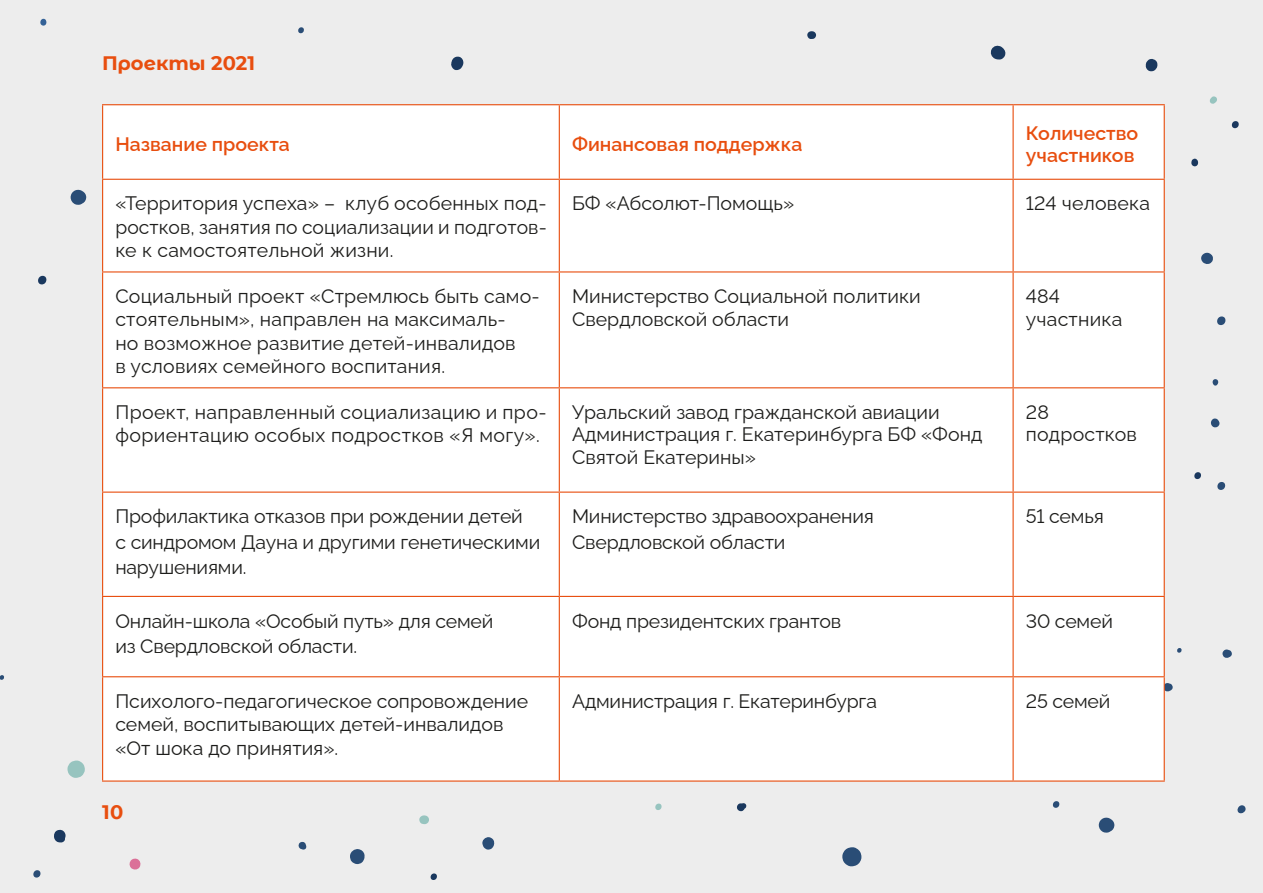
<style>
.page{position:relative;width:1263px;height:893px;background:#ededed}
.page>*{position:absolute;margin:0;border:0;box-sizing:border-box;transform-origin:0 0}
.t1{font:19.5px/23.4px "Raleway";color:#1d1d1b}
.t2{font:19.5px/23.4px "Raleway";letter-spacing:.02em;color:#1d1d1b}
.t3{font:600 19.5px/22.5px "Raleway";color:#e84e0f}
.t4{font:700 19.5px "Montserrat Alternates";color:#e84e0f}
</style>
<div class="page">
<svg style="left:0;top:675px;width:4px;height:5px"></svg>
<svg style="left:1237px;top:805px;width:9px;height:8px"></svg>
<svg style="left:1165px;top:683px;width:8px;height:9px"></svg>
<svg style="left:1222px;top:649px;width:10px;height:9px"></svg>
<svg style="left:1177px;top:648px;width:5px;height:5px"></svg>
<svg style="left:1191px;top:159px;width:7px;height:7px"></svg>
<svg style="left:807px;top:31px;width:9px;height:8px"></svg>
<svg style="left:451px;top:56px;width:12px;height:15px"></svg>
<svg style="left:298px;top:27px;width:6px;height:6px"></svg>
<svg style="left:1217px;top:482px;width:9px;height:8px"></svg>
<svg style="left:1212px;top:379px;width:7px;height:7px"></svg>
<svg style="left:1201px;top:252px;width:12px;height:12px"></svg>
<svg style="left:1209px;top:96px;width:8px;height:8px"></svg>
<svg style="left:1145px;top:59px;width:12px;height:13px"></svg>
<svg style="left:655px;top:804px;width:7px;height:6px"></svg>
<svg style="left:54px;top:829px;width:12px;height:14px"></svg>
<svg style="left:129px;top:858px;width:12px;height:12px"></svg>
<svg style="left:298px;top:841px;width:8px;height:9px"></svg>
<svg style="left:430px;top:873px;width:7px;height:7px"></svg>
<svg style="left:350px;top:849px;width:15px;height:15px"></svg>
<svg style="left:33px;top:870px;width:8px;height:8px"></svg>
<svg style="left:67px;top:760px;width:18px;height:18px"></svg>
<svg style="left:419px;top:815px;width:10px;height:9px"></svg>
<svg style="left:482px;top:837px;width:12px;height:13px"></svg>
<svg style="left:990px;top:45px;width:16px;height:15px"></svg>
<svg style="left:737px;top:803px;width:9px;height:8px"></svg>
<svg style="left:1052px;top:801px;width:8px;height:7px"></svg>
<svg style="left:842px;top:847px;width:20px;height:19px"></svg>
<svg style="left:1099px;top:817px;width:15px;height:16px"></svg>
<svg style="left:1217px;top:316px;width:9px;height:9px"></svg>
<svg style="left:1194px;top:472px;width:7px;height:7px"></svg>
<svg style="left:1211px;top:418px;width:8px;height:10px"></svg>
<svg style="left:1231px;top:121px;width:8px;height:7px"></svg>
<svg style="left:40px;top:18px;width:7px;height:8px"></svg>
<svg style="left:70px;top:189px;width:16px;height:16px"></svg>
<svg style="left:38px;top:276px;width:9px;height:8px"></svg>
<div style="left:103px;top:105px;width:1061px;height:675px;background:#fff"></div>
<hr style="left:102px;top:105px;width:1px;height:74px;background:#e84e0f">
<hr style="left:102px;top:104px;width:457px;height:1px;background:#e84e0f">
<hr style="left:559px;top:104px;width:454px;height:1px;background:#e84e0f">
<hr style="left:1013px;top:104px;width:152px;height:1px;background:#e84e0f">
<hr style="left:559px;top:105px;width:1px;height:74px;background:#e84e0f">
<hr style="left:1012px;top:105px;width:2px;height:74px;background:#e84e0f">
<hr style="left:1164px;top:105px;width:1px;height:74px;background:#e84e0f">
<hr style="left:102px;top:179px;width:457px;height:1px;background:#e84e0f">
<hr style="left:559px;top:179px;width:454px;height:1px;background:#e84e0f">
<hr style="left:1013px;top:179px;width:152px;height:1px;background:#e84e0f">
<hr style="left:102px;top:180px;width:1px;height:91px;background:#e84e0f">
<hr style="left:102px;top:273px;width:1px;height:114px;background:#e84e0f">
<hr style="left:102px;top:388px;width:1px;height:104px;background:#e84e0f">
<hr style="left:102px;top:493px;width:1px;height:103px;background:#e84e0f">
<hr style="left:102px;top:597px;width:1px;height:79px;background:#e84e0f">
<hr style="left:102px;top:677px;width:1px;height:103px;background:#e84e0f">
<hr style="left:559px;top:180px;width:1px;height:91px;background:#e84e0f">
<hr style="left:1012px;top:180px;width:2px;height:91px;background:#e84e0f">
<hr style="left:1164px;top:180px;width:1px;height:91px;background:#e84e0f">
<hr style="left:559px;top:273px;width:1px;height:114px;background:#e84e0f">
<hr style="left:1012px;top:273px;width:2px;height:114px;background:#e84e0f">
<hr style="left:1164px;top:273px;width:1px;height:114px;background:#e84e0f">
<hr style="left:559px;top:388px;width:1px;height:104px;background:#e84e0f">
<hr style="left:1012px;top:388px;width:2px;height:104px;background:#e84e0f">
<hr style="left:1164px;top:388px;width:1px;height:104px;background:#e84e0f">
<hr style="left:559px;top:493px;width:1px;height:103px;background:#e84e0f">
<hr style="left:1012px;top:493px;width:2px;height:103px;background:#e84e0f">
<hr style="left:1164px;top:493px;width:1px;height:103px;background:#e84e0f">
<hr style="left:559px;top:597px;width:1px;height:79px;background:#e84e0f">
<hr style="left:1012px;top:597px;width:2px;height:79px;background:#e84e0f">
<hr style="left:1164px;top:597px;width:1px;height:79px;background:#e84e0f">
<hr style="left:559px;top:677px;width:1px;height:103px;background:#e84e0f">
<hr style="left:1012px;top:677px;width:2px;height:103px;background:#e84e0f">
<hr style="left:1164px;top:677px;width:1px;height:103px;background:#e84e0f">
<hr style="left:102px;top:271px;width:457px;height:2px;background:#e84e0f">
<hr style="left:559px;top:271px;width:454px;height:2px;background:#e84e0f">
<hr style="left:1013px;top:271px;width:152px;height:2px;background:#e84e0f">
<hr style="left:102px;top:387px;width:457px;height:1px;background:#e84e0f">
<hr style="left:559px;top:387px;width:454px;height:1px;background:#e84e0f">
<hr style="left:1013px;top:387px;width:152px;height:1px;background:#e84e0f">
<hr style="left:102px;top:492px;width:457px;height:1px;background:#e84e0f">
<hr style="left:559px;top:492px;width:454px;height:1px;background:#e84e0f">
<hr style="left:1013px;top:492px;width:152px;height:1px;background:#e84e0f">
<hr style="left:102px;top:596px;width:457px;height:1px;background:#e84e0f">
<hr style="left:559px;top:596px;width:454px;height:1px;background:#e84e0f">
<hr style="left:1013px;top:596px;width:152px;height:1px;background:#e84e0f">
<hr style="left:102px;top:676px;width:457px;height:1px;background:#e84e0f">
<hr style="left:559px;top:676px;width:454px;height:1px;background:#e84e0f">
<hr style="left:1013px;top:676px;width:152px;height:1px;background:#e84e0f">
<hr style="left:102px;top:780px;width:457px;height:2px;background:#e84e0f">
<hr style="left:559px;top:780px;width:454px;height:2px;background:#e84e0f">
<hr style="left:1013px;top:780px;width:152px;height:2px;background:#e84e0f">
<p class="t4" style="left:102px;top:49px;width:154px">Проекты 2021</p>
<p class="t3" style="left:115px;top:131px;width:176px">Название проекта</p>
<p class="t3" style="left:572px;top:131px;width:232px">Финансовая поддержка</p>
<p class="t3" style="left:1026px;top:120px;width:114px">Количество участников</p>
<p class="t1" style="left:115px;top:190px;width:433px;text-align:justify">«Территория успеха» – клуб особенных под&shy;ростков, занятия по социализации и подготов&shy;ке к самостоятельной жизни.</p>
<p class="t1" style="left:572px;top:190px;width:224px">БФ «Абсолют-Помощь»</p>
<p class="t1" style="left:1026px;top:190px;width:126px">124 человека</p>
<p class="t1" style="left:115px;top:282px;width:426px">Социальный проект «Стремлюсь быть само&shy;стоятельным», направлен на максималь-<br>но возможное развитие детей-инвалидов<br>в условиях семейного воспитания.</p>
<p class="t1" style="left:572px;top:283px;width:350px;line-height:22.5px">Министерство Социальной политики<br>Свердловской области</p>
<p class="t1" style="left:1026px;top:283px;width:98px;line-height:22.5px">484 участника</p>
<p class="t2" style="left:115px;top:398px;width:433px">Проект, направленный социализацию и про&shy;фориентацию особых подростков «Я могу».</p>
<p class="t1" style="left:572px;top:399px;width:412px;line-height:22.5px">Уральский завод гражданской авиации<br>Администрация г. Екатеринбурга БФ «Фонд<br>Святой Екатерины»</p>
<p class="t1" style="left:1026px;top:399px;width:113px;line-height:22.5px">28 подростков</p>
<p class="t1" style="left:115px;top:501px;width:426px;line-height:25.5px">Профилактика отказов при рождении детей<br>с синдромом Дауна и другими генетическими нарушениями.</p>
<p class="t1" style="left:572px;top:501px;width:303px;line-height:25.5px">Министерство здравоохранения<br>Свердловской области</p>
<p class="t1" style="left:1026px;top:502px;width:79px">51 семья</p>
<p class="t1" style="left:115px;top:606px;width:379px;line-height:25.5px">Онлайн-школа «Особый путь» для семей из Свердловской области.</p>
<p class="t1" style="left:572px;top:607px;width:271px">Фонд президентских грантов</p>
<p class="t1" style="left:1026px;top:607px;width:89px">30 семей</p>
<p class="t1" style="left:115px;top:687px;width:414px">Психолого-педагогическое сопровождение семей, воспитывающих детей-инвалидов «От шока до принятия».</p>
<p class="t1" style="left:572px;top:687px;width:306px">Администрация г. Екатеринбурга</p>
<p class="t1" style="left:1026px;top:687px;width:86px">25 семей</p>
<p class="t4" style="left:102px;top:798px;width:23px">10</p>
</div>
